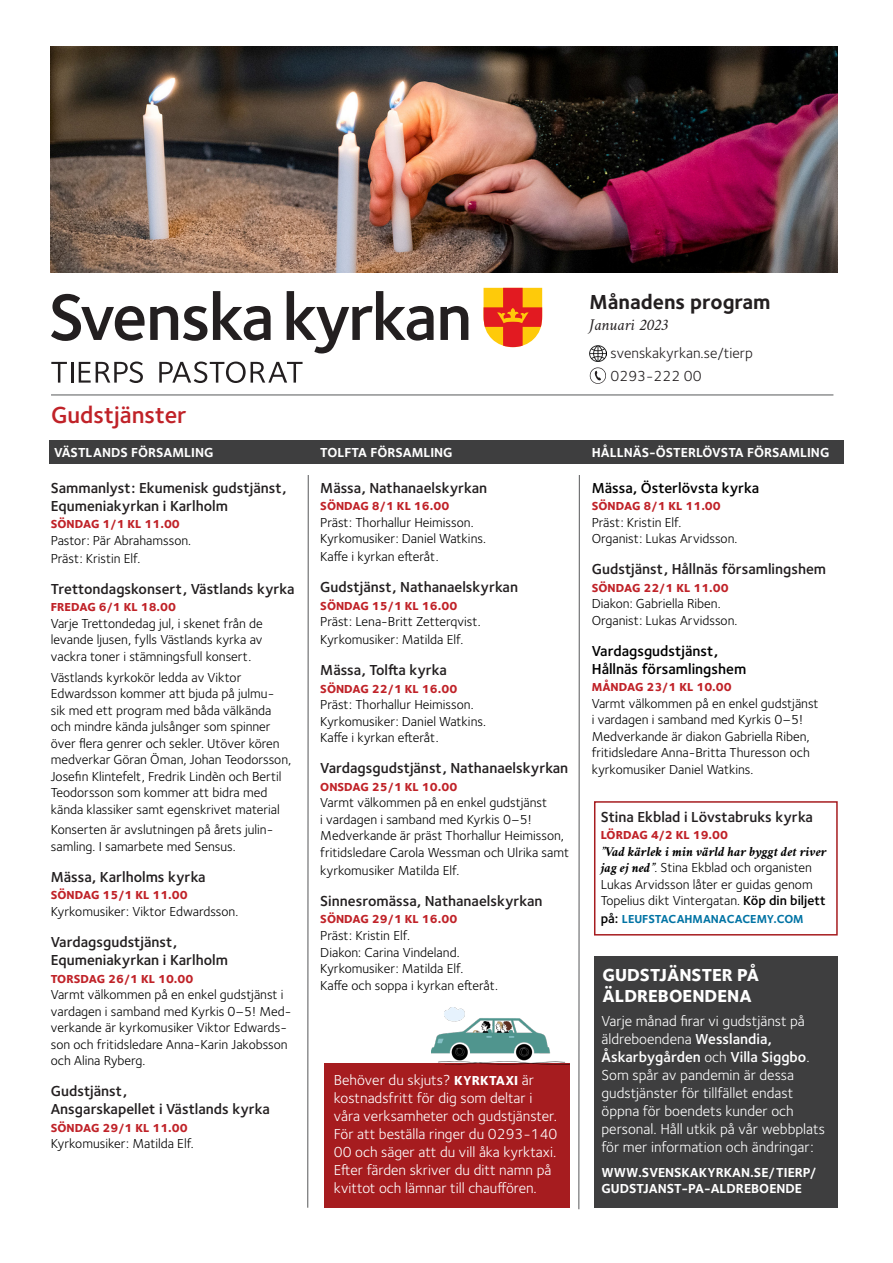
<style>
.page{position:relative;width:893px;height:1263px;background:#fff}
.page>*{position:absolute;margin:0;border:0;box-sizing:border-box;transform-origin:0 0}
.t1{font:600 24px "Foundry Sterling OT3";color:#c02228}
.t2{font:700 21px "Foundry Sterling OT3";color:#231f20}
.t3{font:800 18px/21px "Foundry Sterling OT3";color:#fff}
.t4{font:italic 16.5px "Crimson Svk 2.0";color:#231f20}
.t5{font:15px/18px "Foundry Sterling OT3";color:#fff}
.t6{font:600 15px/18px "Foundry Sterling OT3";color:#231f20}
.t7{font:600 15px/18px "Foundry Sterling OT3";color:#000}
.Foundy_Sterling_Ligh{font:15px "Foundry Sterling OT3";color:#231f20}
.t8{font:13.5px/16.5px "Foundry Sterling OT3";color:#000001}
.t9{font:700 13.5px/16.2px "Foundry Sterling OT3";color:#fff}
.t10{font:800 12px "Foundry Sterling OT3";color:#c02228}
.t11{font:700 12px "Foundry Sterling OT3";color:#0073a4}
.s1{font-weight:800;font-size:13.5px}
.s2{font-family:"Crimson Svk 2.0";font-weight:700;font-style:italic}
.s3{font-weight:600}
.s4{font-weight:600;font-size:13.5px;color:#000001}
</style>
<div class="page">
<img style="left:51px;top:47px;width:787px;height:226px">
<div style="left:49px;top:440px;width:794px;height:23px;background:#3e3e3f"></div>
<svg style="left:51px;top:362px;width:16px;height:21px"></svg>
<hr style="left:71px;top:362px;width:3px;height:21px;background:#231f20">
<svg style="left:79px;top:361px;width:64px;height:22px"></svg>
<svg style="left:159px;top:361px;width:144px;height:22px"></svg>
<svg style="left:440px;top:306px;width:28px;height:34px"></svg>
<svg style="left:51px;top:294px;width:156px;height:47px"></svg>
<svg style="left:213px;top:291px;width:58px;height:50px"></svg>
<svg style="left:287px;top:291px;width:147px;height:62px"></svg>
<svg style="left:484px;top:288px;width:58px;height:59px;background:#f0772c"></svg>
<img style="left:590px;top:345px;width:16px;height:17px">
<svg style="left:590px;top:367px;width:16px;height:17px"></svg>
<hr style="left:51px;top:395px;width:782px;height:1px;background:#57585a">
<svg style="left:307px;top:475px;width:2px;height:733px"></svg>
<svg style="left:578px;top:475px;width:2px;height:734px"></svg>
<div style="left:324px;top:1064px;width:246px;height:144px;background:#a61c1f"></div>
<div style="left:594px;top:801px;width:244px;height:134px;border:2px solid #a61c1f"></div>
<img style="left:431px;top:1008px;width:139px;height:57px">
<div style="left:594px;top:956px;width:244px;height:252px;background:#3e3e3f"></div>
<p class="t1" style="left:51px;top:396px;width:137px">Gudstjänster</p>
<p class="t9" style="left:54px;top:443px;width:161px">VÄSTLANDS FÖRSAMLING</p>
<p class="t6" style="left:51px;top:478px;width:237px">Sammanlyst: Ekumenisk gudstjänst,</p>
<p class="t6" style="left:51px;top:496px;width:179px">Equmeniakyrkan i Karlholm</p>
<p class="t10" style="left:51px;top:514px;width:131px">SÖNDAG 1/1 KL 11.00</p>
<p class="t8" style="left:51px;top:531px;width:142px">Pastor: Pär Abrahamsson.</p>
<p class="t8" style="left:51px;top:549px;width:91px">Präst: Kristin Elf.</p>
<p class="t6" style="left:51px;top:579px;width:245px">Trettondagskonsert, Västlands kyrka</p>
<p class="t10" style="left:51px;top:597px;width:127px">FREDAG 6/1 KL 18.00</p>
<p class="t8" style="left:51px;top:614px;width:213px;text-align:justify">Varje Trettondedag jul, i skenet från de levande ljusen, fylls Västlands kyrka av vackra toner i stämningsfull konsert.</p>
<p class="t8" style="left:51px;top:668px;width:242px">Västlands kyrkokör ledda av Viktor Edwardsson kommer att bjuda på julmu&shy;sik med ett program med båda välkända och mindre kända julsånger som spinner över flera genrer och sekler. Utöver kören medverkar Göran Öman, Johan Teodorsson, Josefin Klintefelt, Fredrik Lindèn och Bertil Teodorsson som kommer att bidra med kända klassiker samt egenskrivet material</p>
<p class="t8" style="left:51px;top:821px;width:224px">Konserten är avslutningen på årets julin&shy;samling. I samarbete med Sensus.</p>
<p class="t6" style="left:51px;top:867px;width:156px">Mässa, Karlholms kyrka</p>
<p class="t10" style="left:51px;top:885px;width:138px">SÖNDAG 15/1 KL 11.00</p>
<p class="t8" style="left:51px;top:902px;width:189px">Kyrkomusiker: Viktor Edwardsson.</p>
<p class="t6" style="left:51px;top:932px;width:179px">Vardagsgudstjänst,<br>Equmeniakyrkan i Karlholm</p>
<p class="t10" style="left:51px;top:968px;width:144px">TORSDAG 26/1 KL 10.00</p>
<p class="t8" style="left:51px;top:985px;width:242px">Varmt välkommen på en enkel gudstjänst i vardagen i samband med Kyrkis 0–5! Med&shy;verkande är kyrkomusiker Viktor Edwards&shy;son och fritidsledare Anna-Karin Jakobsson och Alina Ryberg.</p>
<p class="t6" style="left:51px;top:1081px;width:220px">Gudstjänst,<br>Ansgarskapellet i Västlands kyrka</p>
<p class="t10" style="left:51px;top:1117px;width:138px">SÖNDAG 29/1 KL 11.00</p>
<p class="t8" style="left:51px;top:1134px;width:145px">Kyrkomusiker: Matilda Elf.</p>
<p class="t2" style="left:590px;top:285px;width:182px">Månadens program</p>
<p class="t4" style="left:590px;top:314px;width:80px">Januari 2023</p>
<p class="Foundy_Sterling_Ligh" style="left:611px;top:342px;width:144px">svenskakyrkan.se/tierp</p>
<p class="Foundy_Sterling_Ligh" style="left:611px;top:365px;width:93px">0293-222 00</p>
<p class="t9" style="left:320px;top:443px;width:134px">TOLFTA FÖRSAMLING</p>
<p class="t6" style="left:320px;top:478px;width:168px">Mässa, Nathanaelskyrkan</p>
<p class="t10" style="left:320px;top:496px;width:131px">SÖNDAG 8/1 KL 16.00</p>
<p class="t8" style="left:320px;top:513px;width:155px">Präst: Thorhallur Heimisson.</p>
<p class="t8" style="left:320px;top:530px;width:167px">Kyrkomusiker: Daniel Watkins.</p>
<p class="t8" style="left:320px;top:548px;width:120px">Kaffe i kyrkan efteråt.</p>
<p class="t6" style="left:320px;top:577px;width:199px">Gudstjänst, Nathanaelskyrkan</p>
<p class="t10" style="left:320px;top:596px;width:138px">SÖNDAG 15/1 KL 16.00</p>
<p class="t8" style="left:320px;top:613px;width:162px">Präst: Lena-Britt Zetterqvist.</p>
<p class="t8" style="left:320px;top:631px;width:145px">Kyrkomusiker: Matilda Elf.</p>
<p class="t6" style="left:320px;top:660px;width:128px">Mässa, Tolfta kyrka</p>
<p class="t10" style="left:320px;top:679px;width:138px">SÖNDAG 22/1 KL 16.00</p>
<p class="t8" style="left:320px;top:696px;width:155px">Präst: Thorhallur Heimisson.</p>
<p class="t8" style="left:320px;top:712px;width:167px">Kyrkomusiker: Daniel Watkins.</p>
<p class="t8" style="left:320px;top:729px;width:120px">Kaffe i kyrkan efteråt.</p>
<p class="t6" style="left:320px;top:758px;width:249px">Vardagsgudstjänst, Nathanaelskyrkan</p>
<p class="t10" style="left:320px;top:777px;width:138px">ONSDAG 25/1 KL 10.00</p>
<p class="t8" style="left:320px;top:794px;width:250px">Varmt välkommen på en enkel gudstjänst<br>i vardagen i samband med Kyrkis 0–5!<br>Medverkande är präst Thorhallur Heimisson, fritidsledare Carola Wessman och Ulrika samt</p>
<p class="t8" style="left:320px;top:861px;width:140px">kyrkomusiker Matilda Elf.</p>
<p class="t6" style="left:320px;top:891px;width:224px">Sinnesromässa, Nathanaelskyrkan</p>
<p class="t10" style="left:320px;top:909px;width:138px">SÖNDAG 29/1 KL 16.00</p>
<p class="t8" style="left:320px;top:926px;width:91px">Präst: Kristin Elf.</p>
<p class="t8" style="left:320px;top:943px;width:141px">Diakon: Carina Vindeland.</p>
<p class="t8" style="left:320px;top:959px;width:145px">Kyrkomusiker: Matilda Elf.</p>
<p class="t8" style="left:320px;top:976px;width:179px">Kaffe och soppa i kyrkan efteråt.</p>
<p class="t5" style="left:334px;top:1070px;width:225px">Behöver du skjuts? <span class="s1">KYRKTAXI</span> är kostnadsfritt för dig som deltar i våra verksamheter och gudstjänster.<br>För att beställa ringer du 0293-140<br>00 och säger att du vill åka kyrktaxi.<br>Efter färden skriver du ditt namn på kvittot och lämnar till chauffören.</p>
<p class="t9" style="left:592px;top:443px;width:239px">HÅLLNÄS-ÖSTERLÖVSTA FÖRSAMLING</p>
<p class="t7" style="left:592px;top:478px;width:169px">Mässa, Österlövsta kyrka</p>
<p class="t10" style="left:592px;top:496px;width:131px">SÖNDAG 8/1 KL 11.00</p>
<p class="t8" style="left:592px;top:513px;width:91px">Präst: Kristin Elf.</p>
<p class="t8" style="left:592px;top:530px;width:147px">Organist: Lukas Arvidsson.</p>
<p class="t6" style="left:592px;top:559px;width:236px">Gudstjänst, Hållnäs församlingshem</p>
<p class="t10" style="left:592px;top:578px;width:138px">SÖNDAG 22/1 KL 11.00</p>
<p class="t8" style="left:592px;top:595px;width:130px">Diakon: Gabriella Riben.</p>
<p class="t8" style="left:592px;top:611px;width:147px">Organist: Lukas Arvidsson.</p>
<p class="t7" style="left:592px;top:641px;width:156px">Vardagsgudstjänst,<br>Hållnäs församlingshem</p>
<p class="t10" style="left:592px;top:677px;width:141px">MÅNDAG 23/1 KL 10.00</p>
<p class="t8" style="left:592px;top:694px;width:228px">Varmt välkommen på en enkel gudstjänst i vardagen i samband med Kyrkis 0–5!<br>Medverkande är diakon Gabriella Riben, fritidsledare Anna-Britta Thuresson och kyrkomusiker Daniel Watkins.</p>
<p class="t6" style="left:601px;top:807px;width:214px">Stina Ekblad i Lövstabruks kyrka</p>
<p class="t10" style="left:601px;top:825px;width:129px">LÖRDAG 4/2 KL 19.00</p>
<p class="t8" style="left:601px;top:842px;width:227px"><span class="s2">”Vad kärlek i min värld har byggt det river jag ej ned”</span>. Stina Ekblad och organisten Lukas Arvidsson låter er guidas genom Topelius dikt Vintergatan. <span class="s3">Köp din biljett</span></p>
<p class="t11" style="left:601px;top:910px;width:204px"><span class="s4">på:</span> LEUFSTACAHMANACACEMY.COM</p>
<p class="t3" style="left:602px;top:963px;width:158px">GUDSTJÄNSTER PÅ<br>ÄLDREBOENDENA</p>
<p class="t5" style="left:601px;top:1011px;width:225px">Varje månad firar vi gudstjänst på äldreboendena <span class="s3">Wesslandia,<br>Åskarbygården</span> och <span class="s3">Villa Siggbo</span>.<br>Som spår av pandemin är dessa gudstjänster för tillfället endast öppna för boendets kunder och personal. Håll utkik på vår webbplats för mer information och ändringar:</p>
<p class="t9" style="left:601px;top:1163px;width:217px">WWW.SVENSKAKYRKAN.SE/TIERP/<br>GUDSTJANST-PA-ALDREBOENDE</p>
</div>
